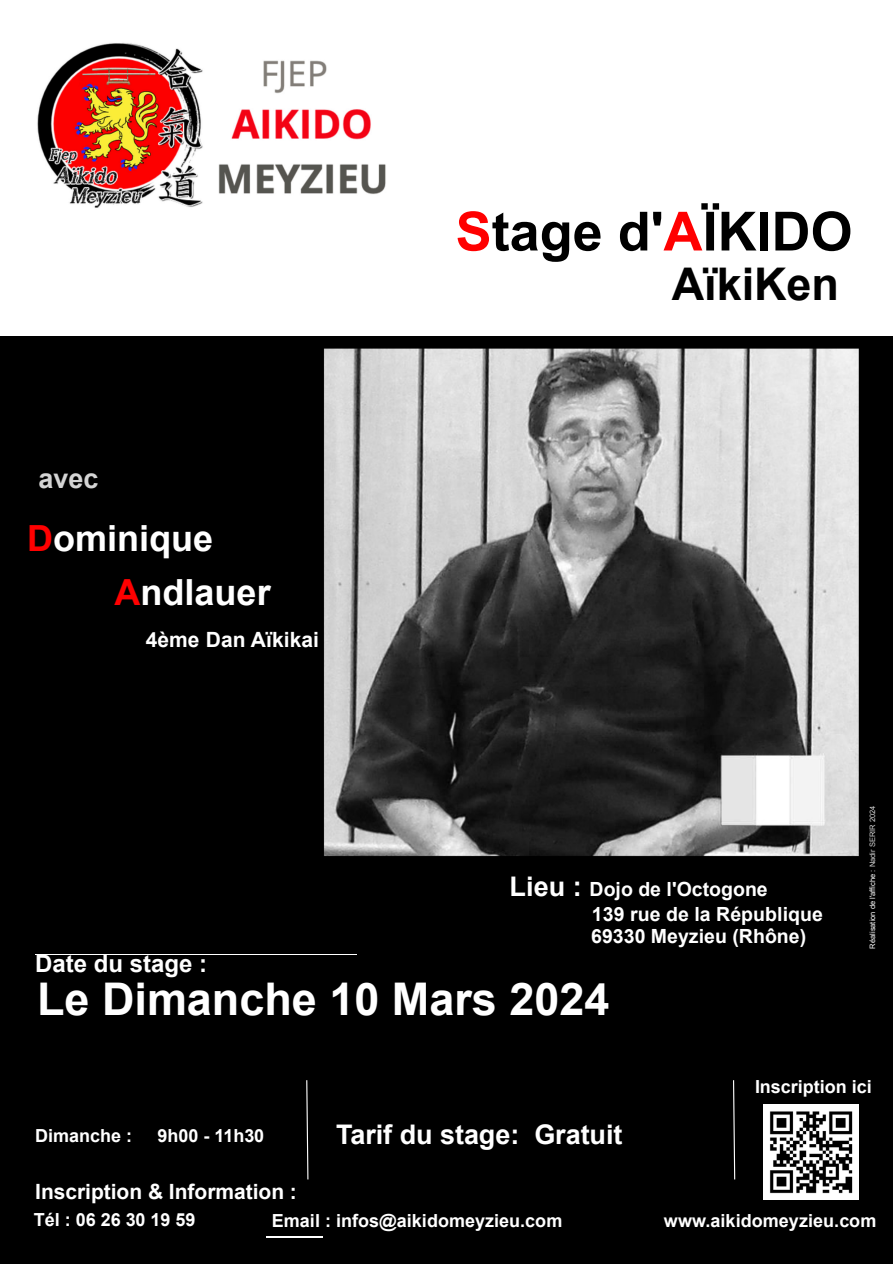
<style>
.page{position:relative;width:893px;height:1264px;background:#fff}
.page>*{position:absolute;margin:0;border:0;box-sizing:border-box;transform-origin:0 0}
.t1{font:700 54px "Arial";color:#000}
.t2{font:700 45px "Arial";color:#fff}
.t3{font:700 45px "Arial";color:#000}
.t4{font:700 36px/54px "Arial";color:#fff}
.t5{font:700 27px "Arial";letter-spacing:-.005em;color:#fff}
.t6{font:700 27px "Arial";color:#d4d4d4}
.t7{font:700 24px "Arial";color:#fff}
.t8{font:700 21px "Arial";color:#fff}
.t9{font:700 19.5px/24.2px "Arial";color:#fff}
.t10{font:700 18px "Arial";color:#fff}
.t11{font:7.5px "Arial";color:#fff}
.s1{color:#fff}
.s2{color:#f00}
.s3{font-size:27px}
.s4{color:#d4d4d4}
</style>
<div class="page">
<img style="left:0;top:336px;width:893px;height:927px">
<hr style="left:35px;top:953px;width:321px;height:1px;background:#fff">
<hr style="left:266px;top:1236px;width:57px;height:1px;background:#fff">
<svg style="left:306px;top:1078px;width:3px;height:102px"></svg>
<svg style="left:732px;top:1078px;width:4px;height:102px"></svg>
<img style="left:37px;top:43px;width:349px;height:165px">
<img style="left:763px;top:1103px;width:95px;height:96px">
<h1 class="t1" style="left:386px;top:211px;width:467px"><span class="s1">Cy</span><span class="s2">S</span>tage d'<span class="s2">A</span>ÏKIDO</h1>
<h2 class="t3" style="left:671px;top:267px;width:169px">AïkiKen</h2>
<h3 class="t6" style="left:38px;top:468px;width:62px">avec</h3>
<h3 class="t4" style="left:115px;top:515px;width:158px;text-indent:-87px"><span class="s2">D</span>ominique<br><span class="s2">A</span>ndlauer</h3>
<p class="t8" style="left:146px;top:631px;width:175px">4ème Dan Aïkikai</p>
<p class="t9" style="left:592px;top:879px;width:232px;text-indent:-82px"><span class="s3">Lieu :</span> Dojo de l'Octogone<br>139 rue de la République</p>
<p class="t9" style="left:591px;top:925px;width:216px">69330 Meyzieu (Rhône)</p>
<h3 class="t7" style="left:35px;top:954px;width:173px">Date du stage :</h3>
<h2 class="t2" style="left:37px;top:981px;width:574px">Le Dimanche 10 Mars 2024</h2>
<p class="t11" style="left:869px;top:948px;width:144px;rotate:-90deg">Réalisation de l'affiche : <span class="s4">Nadir SERIR 2024</span></p>
<p class="t10" style="left:35px;top:1128px;width:98px">Dimanche :</p>
<p class="t10" style="left:157px;top:1128px;width:108px">9h00 - 11h30</p>
<p class="t8" style="left:35px;top:1182px;width:263px">Inscription &amp; Information :</p>
<h3 class="t5" style="left:336px;top:1124px;width:288px">Tarif du stage: Gratuit</h3>
<p class="t10" style="left:755px;top:1079px;width:118px">Inscription ici</p>
<p class="t10" style="left:34px;top:1212px;width:163px">Tél : 06 26 30 19 59</p>
<p class="t10" style="left:272px;top:1213px;width:292px">Email : infos@aikidomeyzieu.com</p>
<p class="t10" style="left:664px;top:1213px;width:214px">www.aikidomeyzieu.com</p>
</div>
